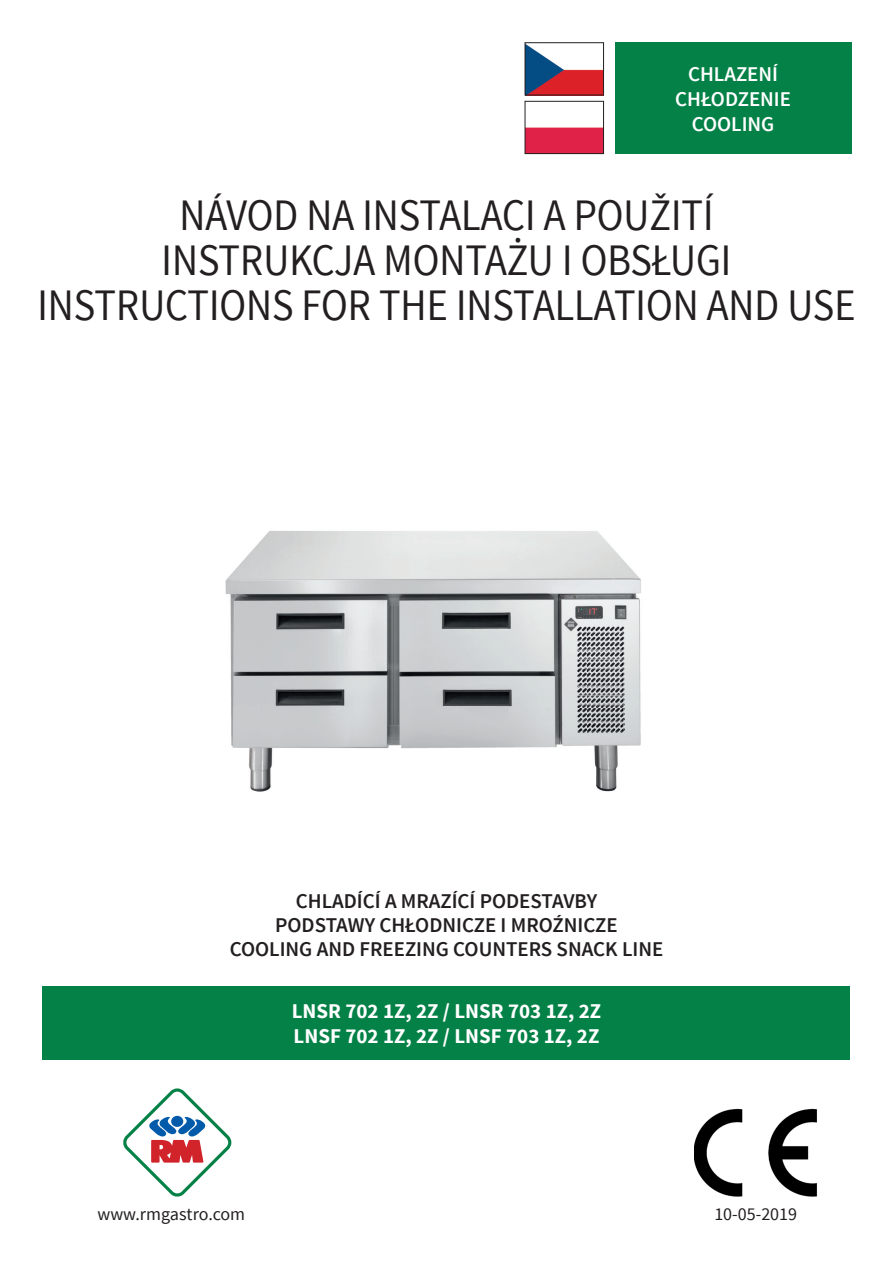
<style>
.page{position:relative;width:893px;height:1263px;background:#fff}
.page>*{position:absolute;margin:0;border:0;box-sizing:border-box;transform-origin:0 0}
.t1{font:45px/45px "Source Sans Pro";color:#231f20;text-align:center;scale:.9 1}
.t2{font:600 21px/24px "Source Sans Pro";color:#231f20;text-align:center}
.t3{font:700 21px/25.2px "Source Sans Pro";color:#fff}
.t4{font:600 21px/25.2px "Source Sans Pro";color:#fff;text-align:center}
.t5{font:18px "Source Sans Pro";color:#231f20}
</style>
<div class="page">
<svg style="left:123px;top:1088px;width:109px;height:109px"></svg>
<div style="left:43px;top:986px;width:807px;height:73px;background:#048146"></div>
<img style="left:694px;top:1108px;width:123px;height:89px">
<div style="left:615px;top:43px;width:236px;height:111px;background:#048146"></div>
<img style="left:527px;top:45px;width:75px;height:48px">
<div style="left:525px;top:43px;width:79px;height:52px;border:1px solid #231f20"></div>
<div style="left:527px;top:127px;width:75px;height:25px;background:#e12248"></div>
<div style="left:525px;top:101px;width:79px;height:53px;border:1px solid #231f20"></div>
<img style="left:225px;top:531px;width:416px;height:261px">
<p class="t4" style="left:675px;top:62px;width:117px">CHLAZENÍ<br>CHŁODZENIE<br>COOLING</p>
<h1 class="t1" style="left:37px;top:193px;width:910px">NÁVOD NA INSTALACI A POUŽITÍ<br>INSTRUKCJA MONTAŻU I OBSŁUGI<br>INSTRUCTIONS FOR THE INSTALLATION AND USE</h1>
<p class="t2" style="left:230px;top:889px;width:435px">CHLADÍCÍ A MRAZÍCÍ PODESTAVBY<br>PODSTAWY CHŁODNICZE I MROŹNICZE<br>COOLING AND FREEZING COUNTERS SNACK LINE</p>
<p class="t3" style="left:292px;top:999px;width:311px">LNSR 702 1Z, 2Z / LNSR 703 1Z, 2Z<br>LNSF 702 1Z, 2Z / LNSF 703 1Z, 2Z</p>
<p class="t5" style="left:97px;top:1203px;width:149px">www.rmgastro.com</p>
<p class="t5" style="left:714px;top:1203px;width:84px">10-05-2019</p>
</div>
